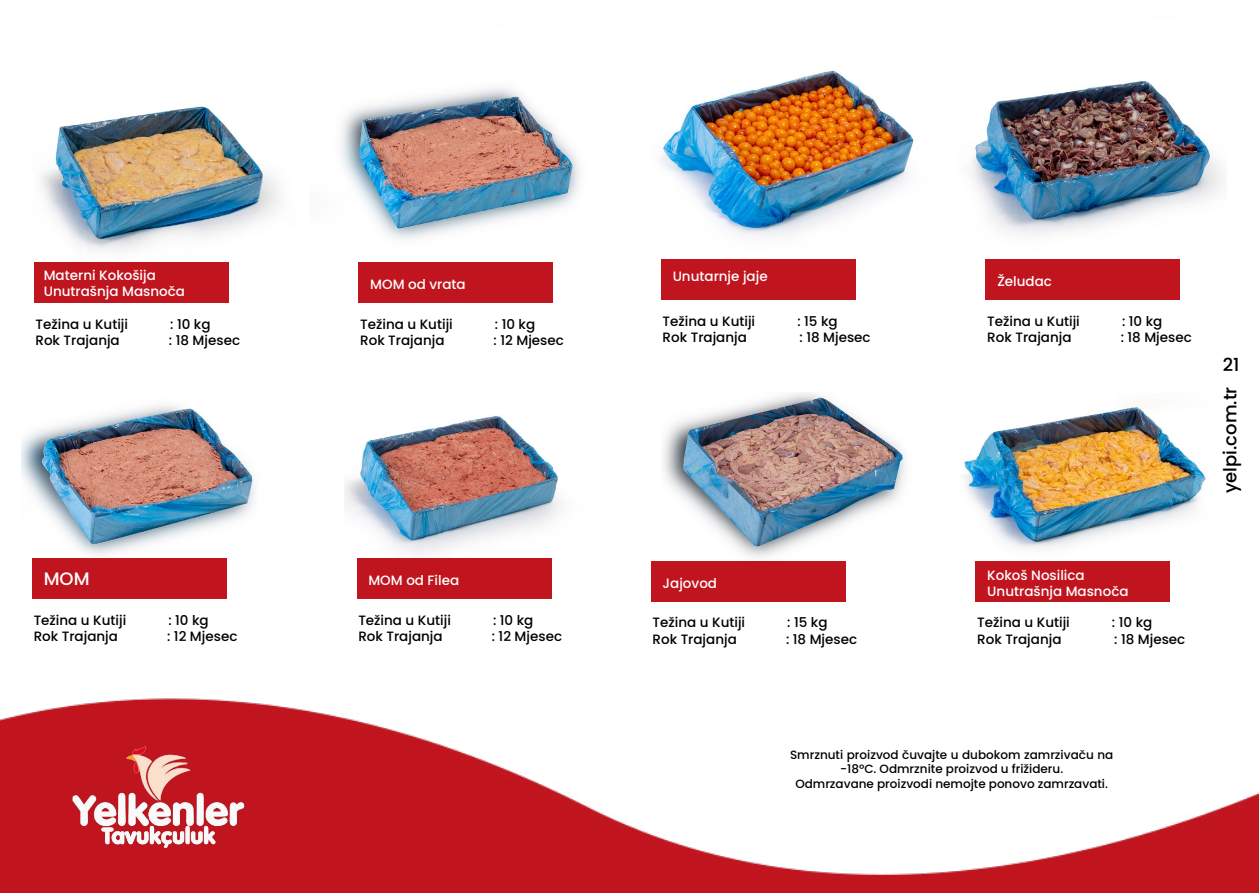
<style>
.page{position:relative;width:1259px;height:893px;background:#fff}
.page>*{position:absolute;margin:0;border:0;box-sizing:border-box;transform-origin:0 0}
.t1{font:500 18px "Poppins";color:#000}
.t2{font:500 18px "Poppins";color:#fff}
.t3{font:500 13.5px "Poppins";color:#000}
.t4{font:500 13.5px/16.2px "Poppins";color:#fff}
.t5{font:500 12px/14.4px "Poppins";color:#000;text-align:center}
</style>
<div class="page">
<img style="left:0;top:698px;width:1259px;height:195px">
<img style="left:16px;top:725px;width:293px;height:154px">
<img style="left:345px;top:415px;width:216px;height:161px">
<img style="left:341px;top:88px;width:239px;height:194px">
<img style="left:21px;top:405px;width:233px;height:150px">
<img style="left:34px;top:106px;width:246px;height:173px">
<div style="left:32px;top:558px;width:194px;height:40px;background:#c0141e"></div>
<div style="left:34px;top:263px;width:194px;height:40px;background:#c0141e"></div>
<div style="left:357px;top:558px;width:194px;height:40px;background:#c0141e"></div>
<div style="left:359px;top:263px;width:194px;height:40px;background:#c0141e"></div>
<img style="left:964px;top:405px;width:242px;height:143px">
<img style="left:970px;top:81px;width:253px;height:197px">
<img style="left:663px;top:392px;width:242px;height:165px">
<img style="left:661px;top:70px;width:253px;height:190px">
<div style="left:651px;top:561px;width:194px;height:40px;background:#c0141e"></div>
<div style="left:661px;top:260px;width:194px;height:40px;background:#c0141e"></div>
<div style="left:975px;top:561px;width:195px;height:40px;background:#c0141e"></div>
<div style="left:986px;top:260px;width:194px;height:40px;background:#c0141e"></div>
<p class="t4" style="left:44px;top:267px;width:143px">Materni Kokošija<br>Unutrašnja Masnoča</p>
<p class="t4" style="left:370px;top:276px;width:97px">MOM od vrata</p>
<p class="t4" style="left:672px;top:269px;width:96px">Unutarnje jaje</p>
<p class="t4" style="left:997px;top:273px;width:56px">Želudac</p>
<p class="t3" style="left:35px;top:316px;width:94px">Težina u Kutiji</p>
<p class="t3" style="left:170px;top:316px;width:42px">: 10 kg</p>
<p class="t3" style="left:35px;top:333px;width:86px">Rok Trajanja</p>
<p class="t3" style="left:169px;top:333px;width:73px">: 18 Mjesec</p>
<p class="t3" style="left:360px;top:316px;width:94px">Težina u Kutiji</p>
<p class="t3" style="left:495px;top:316px;width:42px">: 10 kg</p>
<p class="t3" style="left:360px;top:333px;width:86px">Rok Trajanja</p>
<p class="t3" style="left:493px;top:333px;width:72px">: 12 Mjesec</p>
<p class="t3" style="left:662px;top:313px;width:94px">Težina u Kutiji</p>
<p class="t3" style="left:797px;top:313px;width:42px">: 15 kg</p>
<p class="t3" style="left:662px;top:329px;width:86px">Rok Trajanja</p>
<p class="t3" style="left:799px;top:329px;width:73px">: 18 Mjesec</p>
<p class="t3" style="left:987px;top:313px;width:94px">Težina u Kutiji</p>
<p class="t3" style="left:1122px;top:313px;width:42px">: 10 kg</p>
<p class="t3" style="left:987px;top:329px;width:86px">Rok Trajanja</p>
<p class="t3" style="left:1120px;top:329px;width:73px">: 18 Mjesec</p>
<h1 class="t1" style="left:1222px;top:354px;width:18px">21</h1>
<h1 class="t1" style="left:1219px;top:493px;width:108px;rotate:-90deg">yelpi.com.tr</h1>
<h1 class="t2" style="left:44px;top:568px;width:47px">MOM</h1>
<p class="t4" style="left:368px;top:572px;width:92px">MOM od Filea</p>
<p class="t4" style="left:662px;top:575px;width:56px">Jajovod</p>
<p class="t4" style="left:987px;top:567px;width:143px">Kokoš Nosilica<br>Unutrašnja Masnoča</p>
<p class="t3" style="left:34px;top:612px;width:94px">Težina u Kutiji</p>
<p class="t3" style="left:168px;top:612px;width:42px">: 10 kg</p>
<p class="t3" style="left:34px;top:628px;width:86px">Rok Trajanja</p>
<p class="t3" style="left:167px;top:628px;width:72px">: 12 Mjesec</p>
<p class="t3" style="left:358px;top:612px;width:94px">Težina u Kutiji</p>
<p class="t3" style="left:493px;top:612px;width:42px">: 10 kg</p>
<p class="t3" style="left:358px;top:628px;width:86px">Rok Trajanja</p>
<p class="t3" style="left:492px;top:628px;width:72px">: 12 Mjesec</p>
<p class="t3" style="left:652px;top:615px;width:94px">Težina u Kutiji</p>
<p class="t3" style="left:787px;top:615px;width:42px">: 15 kg</p>
<p class="t3" style="left:652px;top:631px;width:86px">Rok Trajanja</p>
<p class="t3" style="left:786px;top:631px;width:73px">: 18 Mjesec</p>
<p class="t3" style="left:977px;top:615px;width:94px">Težina u Kutiji</p>
<p class="t3" style="left:1112px;top:615px;width:42px">: 10 kg</p>
<p class="t3" style="left:977px;top:631px;width:86px">Rok Trajanja</p>
<p class="t3" style="left:1114px;top:631px;width:73px">: 18 Mjesec</p>
<p class="t5" style="left:790px;top:747px;width:325px">Smrznuti proizvod čuvajte u dubokom zamrzivaču na -18ºC. Odmrznite proizvod u frižideru.<br>Odmrzavane proizvodi nemojte ponovo zamrzavati.</p>
</div>
